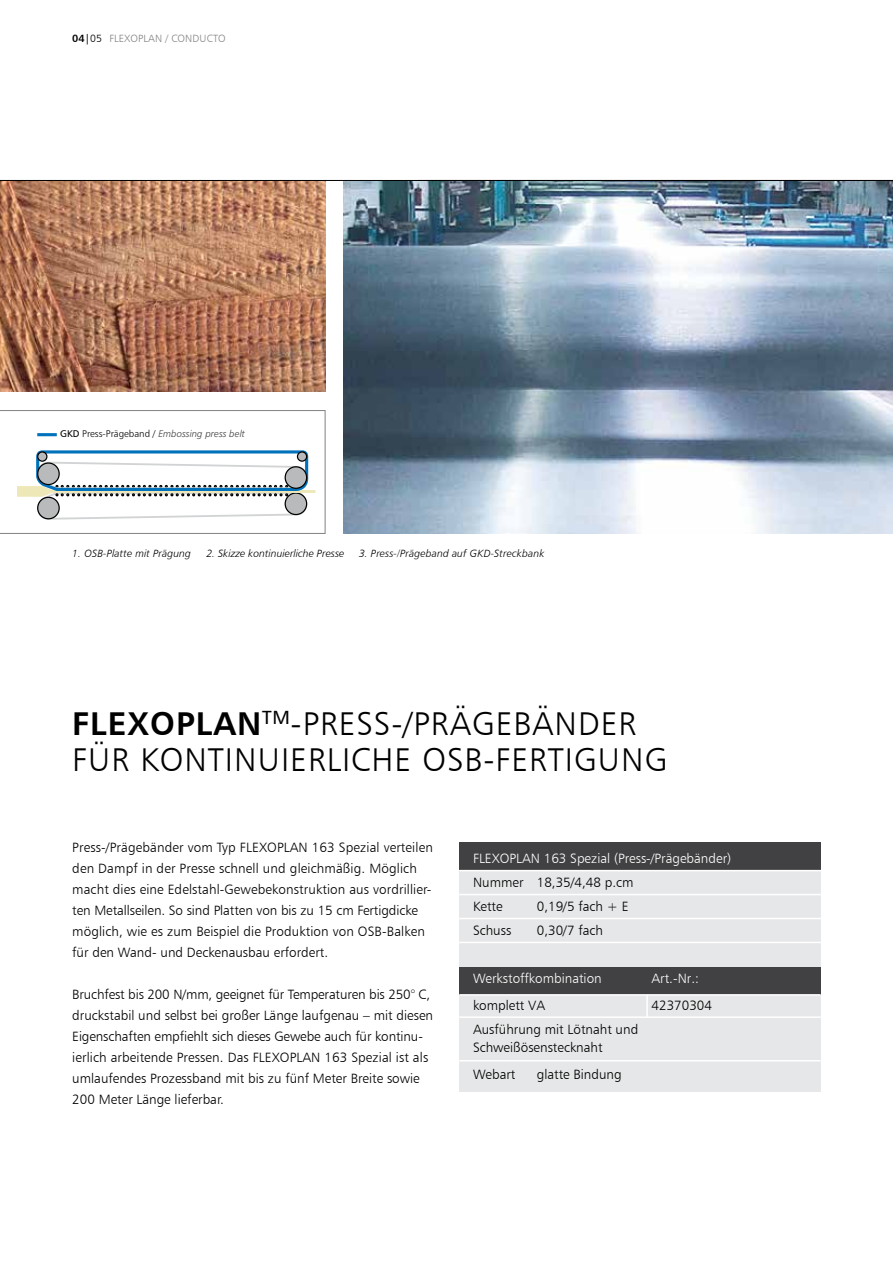
<style>
.page{position:relative;width:893px;height:1263px;background:#fff}
.page>*{position:absolute;margin:0;border:0;box-sizing:border-box;transform-origin:0 0}
.t1{font:33px/36px "Humanist 777 BT Light B";letter-spacing:.03em;color:#000}
.t2{font:13.5px/21px "Humanist 777 BT Light B";color:#000}
.t3{font:13.5px "Humanist 777 BT Light B";color:#fff}
.t4{font:10.5px "Humanist 777 BT Light Italic B";letter-spacing:.01em;color:#000}
.t5{font:10.5px "Humanist 777 BT Light B";letter-spacing:.01em;color:#828487}
.t6{font:9.75px "Humanist 777 BT Light Italic B";color:#414042}
.s1{font-family:"Humanist 777 BT Bold B";color:#000}
.s2{font-family:"Humanist 777 BT Roman B";color:#000}
.s3{color:#000}
.s4{font-family:"Humanist 777 BT Light B";color:#000}
.s5{font-family:"Humanist 777 BT Bold B"}
</style>
<div class="page">
<img style="left:344px;top:181px;width:549px;height:353px">
<img style="left:0;top:181px;width:325px;height:211px">
<svg style="left:0;top:410px;width:325px;height:124px"></svg>
<div style="left:459px;top:842px;width:362px;height:249px;background:#e6e7e8"></div>
<div style="left:459px;top:842px;width:362px;height:28px;background:#414042"></div>
<div style="left:459px;top:967px;width:362px;height:27px;background:#414042"></div>
<hr style="left:459px;top:870px;width:366px;height:1px;background:#fff">
<hr style="left:459px;top:894px;width:366px;height:1px;background:#fff">
<hr style="left:459px;top:918px;width:366px;height:1px;background:#fff">
<hr style="left:459px;top:942px;width:366px;height:1px;background:#fff">
<hr style="left:459px;top:994px;width:362px;height:1px;background:#fff">
<hr style="left:459px;top:1016px;width:362px;height:2px;background:#fff">
<hr style="left:459px;top:1060px;width:362px;height:1px;background:#fff">
<hr style="left:646px;top:995px;width:2px;height:22px;background:#fff">
<hr style="left:0;top:180px;width:893px;height:1px;background:#000">
<p class="t5" style="left:72px;top:32px;width:155px"><span class="s1">04</span><span class="s2">|</span><span class="s3">05</span> FLEXOPLAN / CONDUCTO</p>
<p class="t6" style="left:60px;top:428px;width:186px"><span class="s2">GKD</span> <span class="s4">Press-Prägeband /</span> Embossing press belt</p>
<p class="t4" style="left:72px;top:546px;width:120px">1. OSB-Platte mit Prägung</p>
<p class="t4" style="left:206px;top:546px;width:139px">2. Skizze kontinuierliche Presse</p>
<p class="t4" style="left:359px;top:546px;width:187px">3. Press-/Prägeband auf GKD-Streckbank</p>
<h1 class="t1" style="left:72px;top:705px;width:597px"><span class="s5">FLEXOPLAN</span><sup>TM</sup>-PRESS-/PRÄGEBÄNDER<br>FÜR KONTINUIERLICHE OSB-FERTIGUNG</h1>
<p class="t2" style="left:72px;top:837px;width:362px">Press-/Prägebänder vom Typ FLEXOPLAN 163 Spezial verteilen den Dampf in der Presse schnell und gleichmäßig. Möglich macht dies eine Edelstahl-Gewebekonstruktion aus vordrillier&shy;ten Metallseilen. So sind Platten von bis zu 15 cm Fertigdicke möglich, wie es zum Beispiel die Produktion von OSB-Balken für den Wand- und Deckenausbau erfordert.</p>
<p class="t2" style="left:72px;top:984px;width:362px">Bruchfest bis 200 N/mm, geeignet für Temperaturen bis 250° C, druckstabil und selbst bei großer Länge laufgenau – mit diesen Eigenschaften empfiehlt sich dieses Gewebe auch für kontinu&shy;ierlich arbeitende Pressen. Das FLEXOPLAN 163 Spezial ist als umlaufendes Prozessband mit bis zu fünf Meter Breite sowie 200 Meter Länge lieferbar.</p>
<p class="t3" style="left:473px;top:850px;width:260px">FLEXOPLAN 163 Spezial (Press-/Prägebänder)</p>
<p class="t2" style="left:473px;top:870px;width:162px;line-height:24px">Nummer 18,35/4,48 p.cm<br>Kette</p>
<p class="t2" style="left:537px;top:896px;width:93px">0,19/5 fach + E</p>
<p class="t2" style="left:473px;top:920px;width:40px">Schuss</p>
<p class="t2" style="left:537px;top:920px;width:68px">0,30/7 fach</p>
<p class="t3" style="left:473px;top:970px;width:130px">Werkstoffkombination</p>
<p class="t3" style="left:652px;top:970px;width:49px">Art.-Nr.:</p>
<p class="t2" style="left:473px;top:995px;width:74px">komplett VA</p>
<p class="t2" style="left:652px;top:995px;width:62px">42370304</p>
<p class="t2" style="left:473px;top:1020px;width:167px;line-height:18px">Ausführung mit Lötnaht und<br>Schweißösenstecknaht</p>
<p class="t2" style="left:473px;top:1064px;width:44px">Webart</p>
<p class="t2" style="left:537px;top:1064px;width:86px">glatte Bindung</p>
</div>
